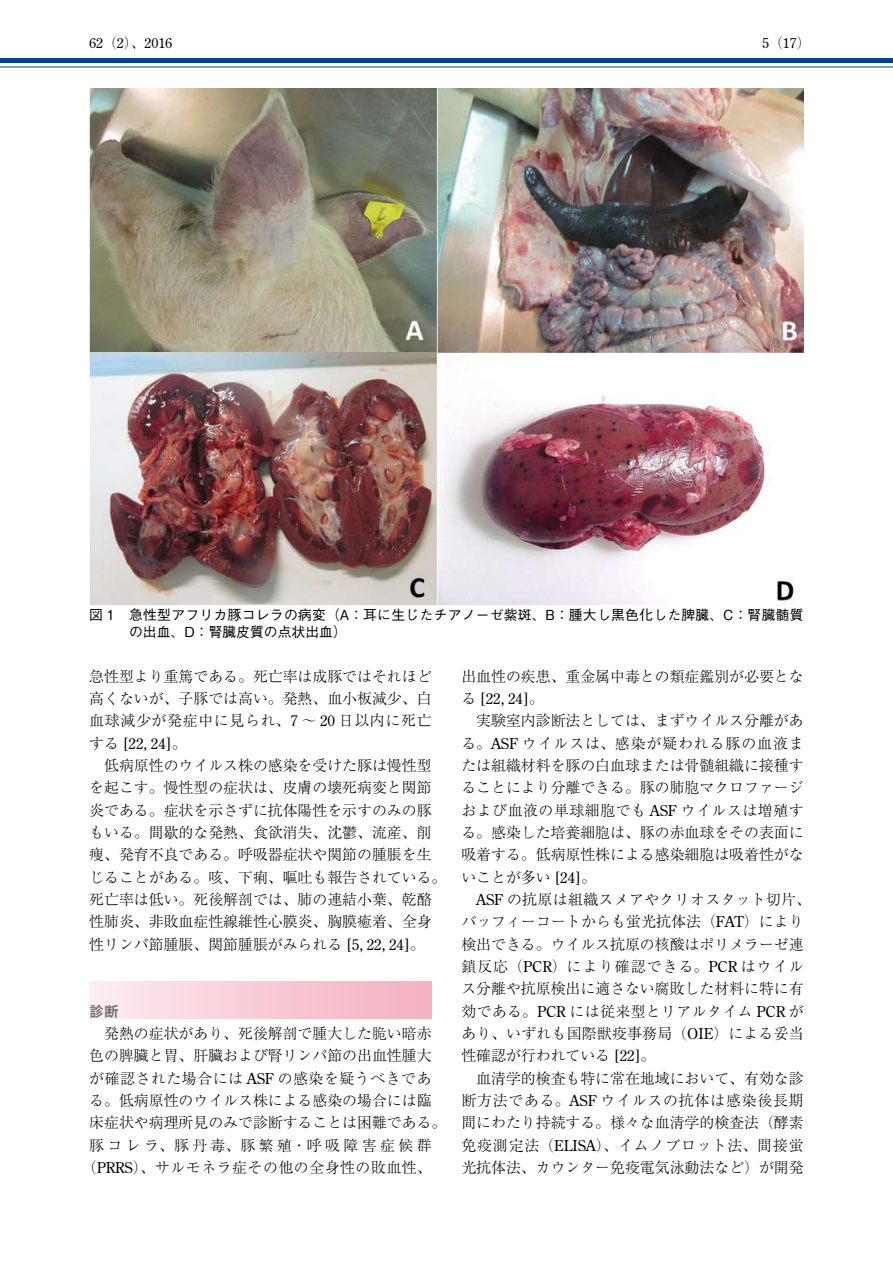
<style>
.page{position:relative;width:893px;height:1263px;background:#fff}
.page>*{position:absolute;margin:0;border:0;box-sizing:border-box;transform-origin:0 0}
.t1{font:300 14.85px/22.4px "Ryumin Pr 5";color:#000;text-align:justify}
.t2{font:300 14.85px "Ryumin Pr 5";letter-spacing:.035em;color:#000}
.t3{font:300 14.85px "Ryumin Pr 5";letter-spacing:.04em;color:#000}
.t4{font:300 14.85px "Ryumin Pr 5";letter-spacing:.23em;color:#000}
.t5{font:14.85px "Century Old Style Std";color:#000}
.t6{font:14.85px "Midashi Go Pro MB31";color:#727172}
.t7{font:500 13.8px/17px "Gothic BBB Pro";letter-spacing:.02em;color:#000}
.t8{font:13.8px "Century Old Style Std";color:#000}
.s1{font-family:"Ryumin Pr 5";font-weight:300}
.s2{font-family:"Koz Min Std";font-weight:400}
.s3{font-family:"Century Old Style Std";font-weight:400}
</style>
<div class="page">
<div style="left:89px;top:981px;width:343px;height:37px;background:linear-gradient(to right,#fdecf0,#f4afbe)"></div>
<img style="left:89px;top:88px;width:715px;height:517px">
<div style="left:0;top:58px;width:893px;height:5px;background:#003f98"></div>
<hr style="left:0;top:67px;width:893px;height:1px;background:#003f98">
<p class="t8" style="left:89px;top:34px;width:84px">62<span class="s1">（</span>2<span class="s1">）、</span>2016</p>
<p class="t8" style="left:762px;top:34px;width:50px">5<span class="s1">（</span>17<span class="s1">）</span></p>
<p class="t7" style="left:129px;top:605px;width:676px;text-indent:-40px">図 1　急性型アフリカ豚コレラの病変（A<span class="s2">：</span>耳に生じたチアノーゼ紫斑、B<span class="s2">：</span>腫大し黒色化した脾臓、C<span class="s2">：</span>腎臓髄質の出血、D<span class="s2">：</span>腎臓皮質の点状出血）</p>
<p class="t1" style="left:89px;top:664px;width:344px">急性型より重篤である。死亡率は成豚ではそれほど高くないが、子豚では高い。発熱、血小板減少、白血球減少が発症中に見られ、<span class="s3">7</span> ～ <span class="s3">20</span> 日以内に死亡</p>
<p class="t5" style="left:89px;top:734px;width:99px"><span class="s1">する</span> [22, 24]<span class="s1">。</span></p>
<p class="t1" style="left:89px;top:753px;width:359px;text-align:left;text-indent:15px">低病原性のウイルス株の感染を受けた豚は慢性型を起こす。慢性型の症状は、皮膚の壊死病変と関節炎である。症状を示さずに抗体陽性を示すのみの豚もいる。間歇的な発熱、食欲消失、沈鬱、流産、削痩、発育不良である。呼吸器症状や関節の腫脹を生じることがある。咳、下痢、嘔吐も報告されている。死亡率は低い。死後解剖では、肺の連結小葉、乾酪性肺炎、非敗血症性線維性心膜炎、胸膜癒着、全身性リンパ節腫脹、関節腫脹がみられる <span class="s3">[5, 22, 24]</span>。</p>
<p class="t6" style="left:89px;top:999px;width:31px">診断</p>
<p class="t1" style="left:104px;top:1021px;width:329px">発熱の症状があり、死後解剖で腫大した脆い暗赤</p>
<p class="t1" style="left:89px;top:1043px;width:344px">色の脾臓と胃、肝臓および腎リンパ節の出血性腫大</p>
<p class="t3" style="left:89px;top:1066px;width:344px">が確認された場合には <span class="s3">ASF</span> の感染を疑うべきであ</p>
<p class="t1" style="left:89px;top:1088px;width:344px">る。低病原性のウイルス株による感染の場合には臨</p>
<p class="t1" style="left:89px;top:1110px;width:359px">床症状や病理所見のみで診断することは困難である。</p>
<p class="t4" style="left:89px;top:1133px;width:344px">豚コレラ、豚丹毒、豚繁殖・呼吸障害症候群</p>
<p class="t2" style="left:82px;top:1156px;width:351px">（<span class="s3">PRRS</span>）、サルモネラ症その他の全身性の敗血性、</p>
<p class="t1" style="left:461px;top:664px;width:344px">出血性の疾患、重金属中毒との類症鑑別が必要とな</p>
<p class="t5" style="left:461px;top:689px;width:84px"><span class="s1">る</span> [22, 24]<span class="s1">。</span></p>
<p class="t1" style="left:461px;top:708px;width:344px;text-indent:15px">実験室内診断法としては、まずウイルス分離がある。<span class="s3">ASF</span> ウイルスは、感染が疑われる豚の血液または組織材料を豚の白血球または骨髄組織に接種することにより分離できる。豚の肺胞マクロファージおよび血液の単球細胞でも <span class="s3">ASF</span> ウイルスは増殖する。感染した培養細胞は、豚の赤血球をその表面に吸着する。低病原性株による感染細胞は吸着性がないことが多い <span class="s3">[24]</span>。</p>
<p class="t1" style="left:461px;top:887px;width:351px;text-align:left;text-indent:15px"><span class="s3">ASF</span> の抗原は組織スメアやクリオスタット切片、バッフィーコートからも蛍光抗体法（<span class="s3">FAT</span>）により検出できる。ウイルス抗原の核酸はポリメラーゼ連鎖反応（<span class="s3">PCR</span>）により確認できる。<span class="s3">PCR</span> はウイルス分離や抗原検出に適さない腐敗した材料に特に有効である。<span class="s3">PCR</span> には従来型とリアルタイム <span class="s3">PCR</span> があり、いずれも国際獣疫事務局（<span class="s3">OIE</span>）による妥当性確認が行われている <span class="s3">[22]</span>。</p>
<p class="t1" style="left:461px;top:1066px;width:344px;text-indent:15px">血清学的検査も特に常在地域において、有効な診断方法である。<span class="s3">ASF</span> ウイルスの抗体は感染後長期間にわたり持続する。様々な血清学的検査法（酵素免疫測定法（<span class="s3">ELISA</span>）、イムノブロット法、間接蛍光抗体法、カウンター免疫電気泳動法など）が開発</p>
</div>
